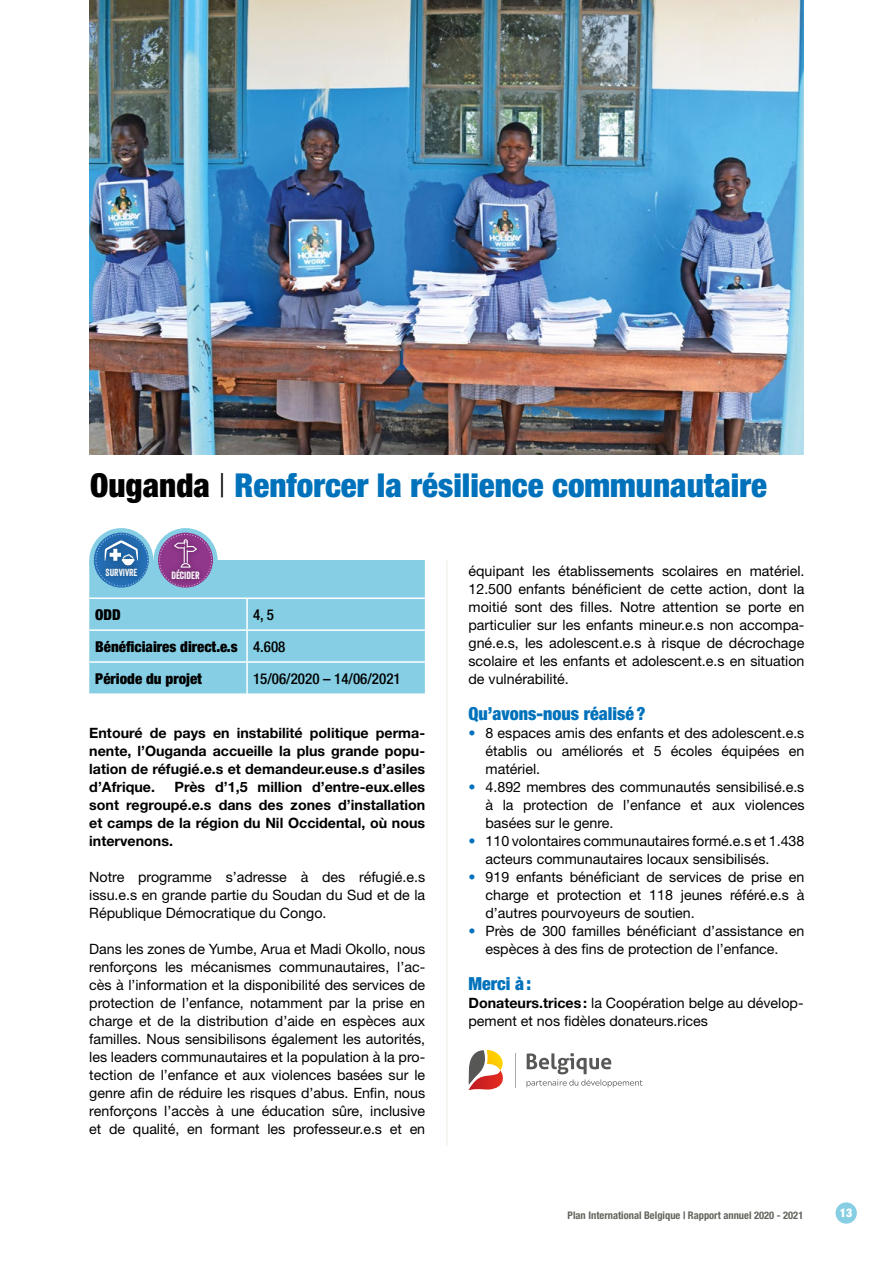
<style>
.page{position:relative;width:893px;height:1263px;background:#fff}
.page>*{position:absolute;margin:0;border:0;box-sizing:border-box;transform-origin:0 0}
.t1{font:900 condensed 33px "Helvetica Neue LT Std";color:#0072bb}
.t2{font:900 condensed 18px "Helvetica Neue LT Std";color:#0072bb}
.t3{font:900 condensed 15px/32px "Helvetica Neue LT Std";color:#000}
.t4{font:500 condensed 15px "Helvetica Neue LT Std";color:#000}
.t5{font:14.25px/18px "Helvetica Neue LT Std";color:#000;text-align:justify}
.t6{font:700 14.25px/18px "Helvetica Neue LT Std";color:#000;text-align:justify}
.t7{font:900 condensed 12px "Helvetica Neue LT Std";color:#fff}
.t8{font:700 condensed 10.5px "Helvetica Neue LT Std";color:#63635e}
.t9{font:10.2px "Veneer";color:#fff}
.t10{font:10.05px "Veneer";color:#fff}
.s1{color:#000}
.s2{font-weight:300;color:#000}
.s3{font-weight:500}
.s4{font-weight:700;color:#0072bb}
.s5{font-weight:700}
</style>
<div class="page">
<div style="left:836px;top:1202px;width:21px;height:22px;background:#85cee4;border-radius:50%"></div>
<hr style="left:446px;top:560px;width:1px;height:586px;background:#edece5">
<img style="left:89px;top:0;width:715px;height:454px">
<div style="left:89px;top:528px;width:64px;height:64px;border:4px solid #85cee4;border-radius:50%"></div>
<svg style="left:89px;top:532px;width:336px;height:162px"></svg>
<img style="left:163px;top:561px;width:45px;height:29px">
<div style="left:153px;top:528px;width:65px;height:64px;border:4px solid #85cee4;border-radius:50%"></div>
<svg style="left:527px;top:1053px;width:116px;height:34px"></svg>
<hr style="left:515px;top:1053px;width:1px;height:35px;background:#a9a9aa">
<svg style="left:468px;top:1050px;width:35px;height:40px"></svg>
<h1 class="t1" style="left:90px;top:465px;width:678px"><span class="s1">Ouganda</span> <span class="s2">|</span> Renforcer la résilience communautaire</h1>
<p class="t10" style="left:106px;top:566px;width:33px">SURVIVRE</p>
<p class="t9" style="left:171px;top:569px;width:30px">DÉCIDER</p>
<p class="t3" style="left:95px;top:599px;width:27px">ODD</p>
<p class="t3" style="left:95px;top:599px;width:192px;text-indent:158px"><span class="s3">4, 5<br></span>Bénéficiaires direct.e.s <span class="s3">4.608<br></span>Période du projet</p>
<p class="t4" style="left:253px;top:670px;width:149px">15/06/2020 – 14/06/2021</p>
<p class="t6" style="left:89px;top:724px;width:337px">Entouré de pays en instabilité politique perma&shy;nente, l’Ouganda accueille la plus grande popu&shy;lation de réfugié.e.s et demandeur.euse.s d’asiles d’Afrique.</p>
<p class="t6" style="left:89px;top:778px;width:337px;text-indent:85px">Près d’1,5 million d’entre-eux.elles sont regroupé.e.s dans des zones d’installation et camps de la région du Nil Occidental, où nous intervenons.</p>
<p class="t5" style="left:89px;top:868px;width:337px">Notre programme s’adresse à des réfugié.e.s issu.e.s en grande partie du Soudan du Sud et de la République Démocratique du Congo.</p>
<p class="t5" style="left:89px;top:940px;width:337px">Dans les zones de Yumbe, Arua et Madi Okollo, nous renforçons les mécanismes communautaires, l’ac&shy;cès à l’information et la disponibilité des services de protection de l’enfance, notamment par la prise en charge et de la distribution d’aide en espèces aux familles. Nous sensibilisons également les autorités, les leaders communautaires et la population à la pro&shy;tection de l’enfance et aux violences basées sur le genre afin de réduire les risques d’abus. Enfin, nous renforçons l’accès à une éducation sûre, inclusive et de qualité, en formant les professeur.e.s et en</p>
<p class="t5" style="left:468px;top:562px;width:337px">équipant les établissements scolaires en matériel.<br>12.500 enfants bénéficient de cette action, dont la moitié sont des filles. Notre attention se porte en particulier sur les enfants mineur.e.s non accompa&shy;gné.e.s, les adolescent.e.s à risque de décrochage scolaire et les enfants et adolescent.e.s en situation de vulnérabilité.</p>
<p class="t2" style="left:468px;top:703px;width:178px">Qu’avons-nous réalisé ?</p>
<p class="t5" style="left:485px;top:724px;width:320px;text-indent:-17px"><span class="s4">•</span> 8 espaces amis des enfants et des adolescent.e.s établis ou améliorés et 5 écoles équipées en matériel.</p>
<p class="t5" style="left:485px;top:778px;width:320px;text-indent:-17px"><span class="s4">•</span> 4.892 membres des communautés sensibilisé.e.s à la protection de l’enfance et aux violences basées sur le genre.</p>
<p class="t5" style="left:485px;top:832px;width:320px;text-indent:-17px"><span class="s4">•</span> 110 volontaires communautaires formé.e.s et 1.438 acteurs communautaires locaux sensibilisés.</p>
<p class="t5" style="left:485px;top:868px;width:320px;text-indent:-17px"><span class="s4">•</span> 919 enfants bénéficiant de services de prise en charge et protection et 118 jeunes référé.e.s à d’autres pourvoyeurs de soutien.</p>
<p class="t5" style="left:485px;top:922px;width:320px;text-indent:-17px"><span class="s4">•</span> Près de 300 familles bénéficiant d’assistance en espèces à des fins de protection de l’enfance.</p>
<p class="t2" style="left:468px;top:973px;width:64px">Merci à :</p>
<p class="t5" style="left:468px;top:994px;width:337px"><span class="s5">Donateurs.trices:</span> la Coopération belge au dévelop&shy;pement et nos fidèles donateurs.rices</p>
<p class="t8" style="left:568px;top:1209px;width:237px">Plan International Belgique | Rapport annuel 2020 - 2021</p>
<p class="t7" style="left:840px;top:1205px;width:14px">13</p>
</div>
